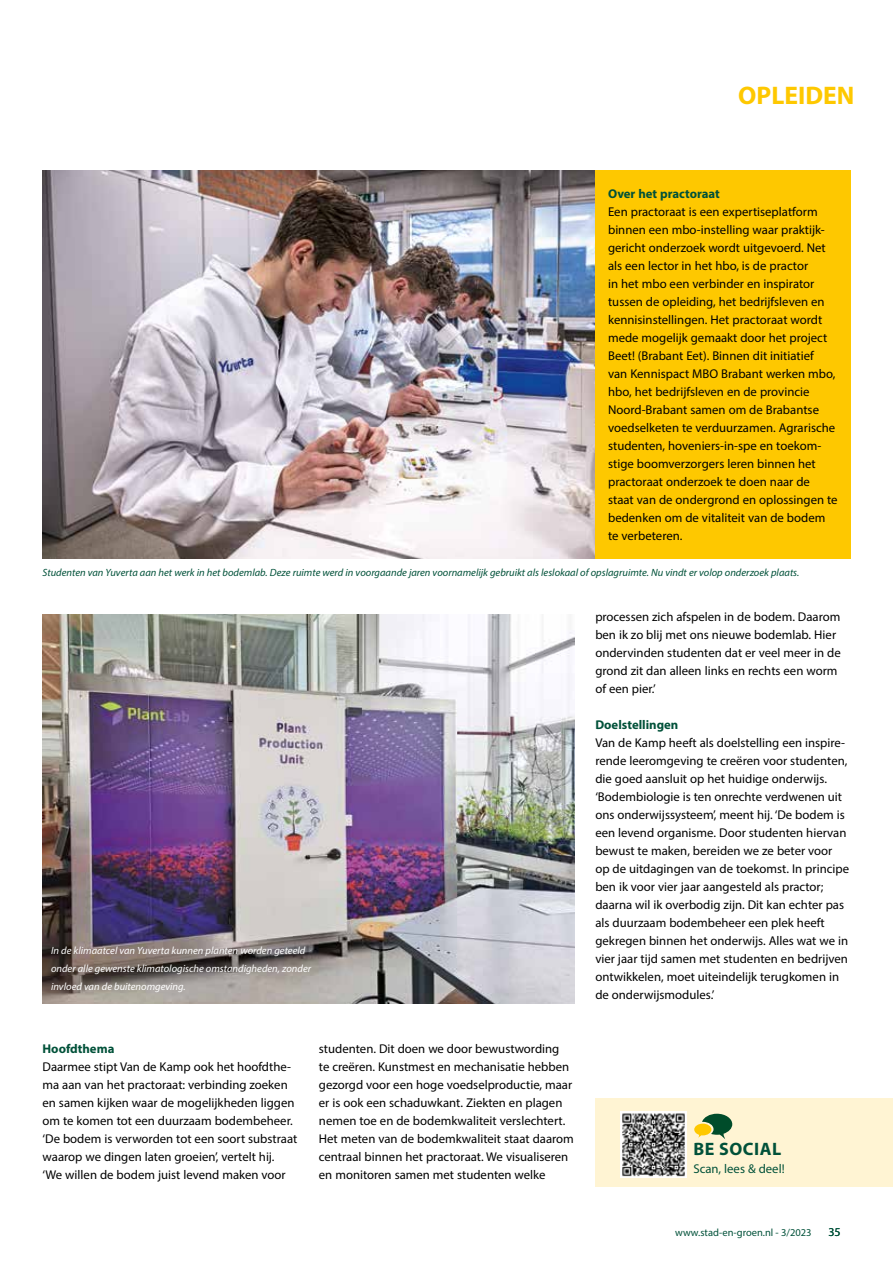
<style>
.page{position:relative;width:893px;height:1263px;background:#fff}
.page>*{position:absolute;margin:0;border:0;box-sizing:border-box;transform-origin:0 0}
.t1{font:700 25.5px "Myriad Pro";color:#fec800}
.t2{font:700 18px "Myriad Pro";letter-spacing:.03em;color:#005139}
.t3{font:12.75px/18px "Myriad Pro";color:#000}
.t4{font:700 12.75px "Myriad Pro";color:#005139}
.t5{font:12.75px "Myriad Pro";color:#005139}
.t6{font:12px "Myriad Pro";color:#005139}
.t7{font:italic 10.5px "Myriad Pro";color:#005139}
.t8{font:italic 10.5px/18px "Myriad Pro";color:#fff}
.t9{font:10.5px "Myriad Pro";color:#005139}
</style>
<div class="page">
<div style="left:595px;top:1098px;width:298px;height:89px;background:#fff4d3"></div>
<img style="left:621px;top:1111px;width:65px;height:66px">
<svg style="left:694px;top:1114px;width:38px;height:25px"></svg>
<img style="left:43px;top:615px;width:531px;height:389px">
<img style="left:43px;top:170px;width:552px;height:388px">
<div style="left:595px;top:170px;width:255px;height:388px;background:#fec800"></div>
<h1 class="t1" style="left:738px;top:79px;width:117px">OPLEIDEN</h1>
<p class="t4" style="left:608px;top:185px;width:113px">Over het practoraat</p>
<p class="t3" style="left:608px;top:203px;width:231px">Een practoraat is een expertiseplatform binnen een mbo-instelling waar praktijk&shy;gericht onderzoek wordt uitgevoerd. Net als een lector in het hbo, is de practor<br>in het mbo een verbinder en inspirator tussen de opleiding, het bedrijfsleven en kennisinstellingen. Het practoraat wordt mede mogelijk gemaakt door het project Beet! (Brabant Eet). Binnen dit initiatief<br>van Kennispact MBO Brabant werken mbo, hbo, het bedrijfsleven en de provincie Noord-Brabant samen om de Brabantse voedselketen te verduurzamen. Agrarische studenten, hoveniers-in-spe en toekom&shy;stige boomverzorgers leren binnen het practoraat onderzoek te doen naar de staat van de ondergrond en oplossingen te bedenken om de vitaliteit van de bodem te verbeteren.</p>
<p class="t7" style="left:43px;top:566px;width:758px">Studenten van Yuverta aan het werk in het bodemlab. Deze ruimte werd in voorgaande jaren voornamelijk gebruikt als leslokaal of opslagruimte. Nu vindt er volop onderzoek plaats.</p>
<p class="t8" style="left:51px;top:941px;width:262px">In de klimaatcel van Yuverta kunnen planten worden geteeld onder alle gewenste klimatologische omstandigheden, zonder invloed van de buitenomgeving.</p>
<p class="t4" style="left:43px;top:1040px;width:73px">Hoofdthema</p>
<p class="t3" style="left:43px;top:1058px;width:256px">Daarmee stipt Van de Kamp ook het hoofdthe&shy;ma aan van het practoraat: verbinding zoeken en samen kijken waar de mogelijkheden liggen om te komen tot een duurzaam bodembeheer. ‘De bodem is verworden tot een soort substraat waarop we dingen laten groeien’, vertelt hij. ‘We willen de bodem juist levend maken voor</p>
<p class="t3" style="left:319px;top:1040px;width:256px">studenten. Dit doen we door bewustwording<br>te creëren. Kunstmest en mechanisatie hebben gezorgd voor een hoge voedselproductie, maar er is ook een schaduwkant. Ziekten en plagen nemen toe en de bodemkwaliteit verslechtert.<br>Het meten van de bodemkwaliteit staat daarom centraal binnen het practoraat. We visualiseren en monitoren samen met studenten welke</p>
<p class="t3" style="left:595px;top:608px;width:247px">processen zich afspelen in de bodem. Daarom ben ik zo blij met ons nieuwe bodemlab. Hier ondervinden studenten dat er veel meer in de grond zit dan alleen links en rechts een worm of een pier.’</p>
<p class="t4" style="left:595px;top:716px;width:85px">Doelstellingen</p>
<p class="t3" style="left:595px;top:734px;width:255px">Van de Kamp heeft als doelstelling een inspire&shy;rende leeromgeving te creëren voor studenten, die goed aansluit op het huidige onderwijs. ‘Bodembiologie is ten onrechte verdwenen uit ons onderwijssysteem’, meent hij. ‘De bodem is een levend organisme. Door studenten hiervan bewust te maken, bereiden we ze beter voor op de uitdagingen van de toekomst. In principe ben ik voor vier jaar aangesteld als practor; daarna wil ik overbodig zijn. Dit kan echter pas als duurzaam bodembeheer een plek heeft gekregen binnen het onderwijs. Alles wat we in vier jaar tijd samen met studenten en bedrijven ontwikkelen, moet uiteindelijk terugkomen in de onderwijsmodules.’</p>
<h2 class="t2" style="left:693px;top:1137px;width:89px">BE SOCIAL</h2>
<p class="t5" style="left:693px;top:1161px;width:93px">Scan, lees &amp; deel!</p>
<p class="t9" style="left:675px;top:1226px;width:138px">www.stad-en-groen.nl - 3/2023</p>
<p class="t6" style="left:828px;top:1224px;width:14px">35</p>
</div>
